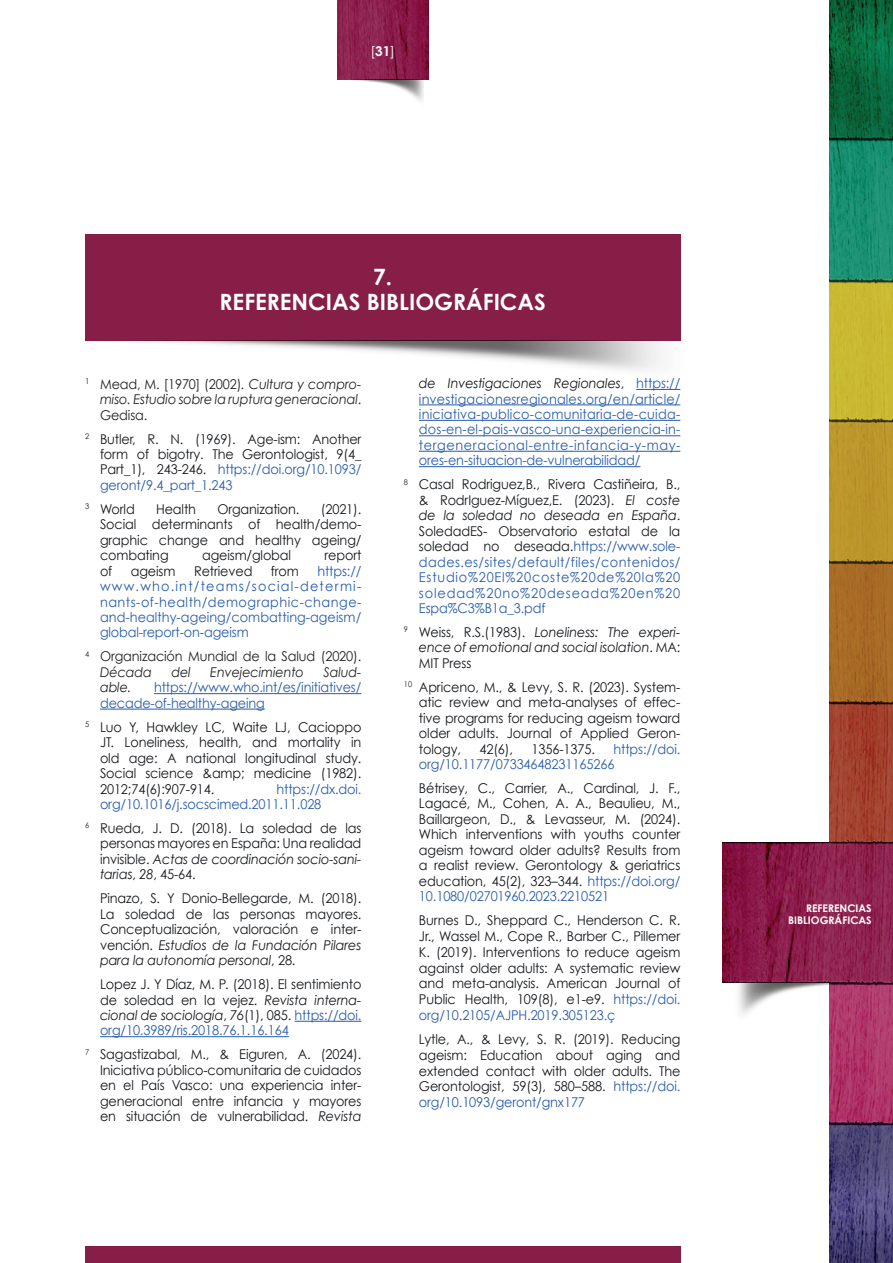
<style>
.page{position:relative;width:893px;height:1263px;background:#fff}
.page>*{position:absolute;margin:0;border:0;box-sizing:border-box;transform-origin:0 0}
.t1{font:700 22.5px/24.8px "Century Gothic";color:#fff;text-align:center}
.t2{font:13.5px/15.5px "Century Gothic";letter-spacing:-.01em;color:#15181c;text-align:justify;scale:.95 1}
.t3{font:13.5px/15.5px "Century Gothic";letter-spacing:-.01em;color:#275caa;text-align:justify;scale:.95 1}
.t4{font:italic 13.5px/15.5px "Century Gothic";letter-spacing:-.01em;color:#231f20;text-align:justify;scale:.95 1}
.t5{font:italic 13.5px/15.5px "Century Gothic";letter-spacing:-.01em;color:#15181c;text-align:justify;scale:.95 1}
.t6{font:13.5px/15.5px "Century Gothic";letter-spacing:-.01em;color:#231f20;scale:.95 1}
.t7{font:13.5px "Century Gothic";color:#fff}
.t8{font:700 10.5px/12px "Century Gothic";color:#fff;text-align:right}
.s1{font-weight:700}
.s2{font-style:normal}
.s3{color:#275caa}
.s4{font-style:italic}
.s5{font-style:italic;color:#15181c}
.s6{color:#15181c}
</style>
<div class="page">
<img style="left:829px;top:101px;width:64px;height:1162px">
<img style="left:723px;top:842px;width:170px;height:140px">
<img style="left:732px;top:982px;width:144px;height:43px">
<img style="left:829px;top:0;width:64px;height:101px">
<img style="left:337px;top:0;width:91px;height:80px">
<img style="left:354px;top:80px;width:70px;height:21px">
<div style="left:85px;top:1246px;width:595px;height:17px;background:#861e48"></div>
<div style="left:85px;top:234px;width:595px;height:106px;background:#861e48"></div>
<img style="left:85px;top:340px;width:595px;height:49px">
<hr style="left:154px;top:693px;width:207px;height:1px;background:#275caa">
<hr style="left:100px;top:709px;width:165px;height:1px;background:#275caa">
<hr style="left:295px;top:1021px;width:66px;height:1px;background:#275caa">
<hr style="left:100px;top:1036px;width:189px;height:1px;background:#275caa">
<hr style="left:636px;top:389px;width:44px;height:1px;background:#275caa">
<hr style="left:419px;top:404px;width:261px;height:1px;background:#275caa">
<hr style="left:419px;top:420px;width:261px;height:1px;background:#275caa">
<hr style="left:419px;top:435px;width:261px;height:1px;background:#275caa">
<hr style="left:419px;top:451px;width:261px;height:1px;background:#275caa">
<hr style="left:419px;top:466px;width:221px;height:1px;background:#275caa">
<p class="t7" style="left:370px;top:43px;width:26px">[<span class="s1">31</span>]</p>
<h1 class="t1" style="left:220px;top:264px;width:328px">7.<br>REFERENCIAS BIBLIOGRÁFICAS</h1>
<p class="t4" style="left:100px;top:376px;width:277px;text-indent:-15px"><sup>1</sup> <span class="s2">Mead, M. [1970] (2002)</span>. Cultura y compro&shy;miso. Estudio sobre la ruptura generacional<span class="s2">.<br>Gedisa.</span></p>
<p class="t2" style="left:100px;top:431px;width:277px;text-indent:-15px"><sup>2</sup> Butler, R. N. (1969). Age-ism: Another form of bigotry. The Gerontologist, 9(4_ Part_1), 243-246. <span class="s3">https://doi.org/10.1093/ geront/9.4_part_1.243</span></p>
<p class="t2" style="left:85px;top:501px;width:54px"><sup>3</sup> World</p>
<p class="t2" style="left:156px;top:501px;width:44px">Health</p>
<p class="t2" style="left:217px;top:501px;width:88px">Organization.</p>
<p class="t2" style="left:100px;top:501px;width:277px;text-indent:221px">(2021).<br>Social determinants of health/demo&shy;graphic change and healthy ageing/ combating</p>
<p class="t2" style="left:202px;top:547px;width:95px">ageism/global</p>
<p class="t2" style="left:325px;top:547px;width:40px">report</p>
<p class="t2" style="left:100px;top:563px;width:14px">of</p>
<p class="t2" style="left:131px;top:563px;width:49px">ageism</p>
<p class="t2" style="left:194px;top:563px;width:63px">Retrieved</p>
<p class="t2" style="left:271px;top:563px;width:31px">from</p>
<p class="t3" style="left:100px;top:563px;width:277px;text-indent:217px">https:// www.who.int/teams/social-determi&shy;nants-of-health/demographic-change&shy;and-healthy-ageing/combatting-ageism/ global-report-on-ageism</p>
<p class="t6" style="left:100px;top:649px;width:277px;text-indent:-15px"><sup>4</sup> Organización Mundial de la Salud (2020).<br><span class="s4">Década</span></p>
<p class="t4" style="left:171px;top:664px;width:22px">del</p>
<p class="t4" style="left:210px;top:664px;width:100px">Envejecimiento</p>
<p class="t4" style="left:323px;top:664px;width:41px">Salud-</p>
<p class="t3" style="left:100px;top:679px;width:277px;text-indent:54px">https://www.who.int/es/initiatives/ decade-of-healthy-ageing</p>
<p class="t2" style="left:100px;top:719px;width:277px;text-indent:-15px"><sup>5</sup> Luo Y, Hawkley LC, Waite LJ, Cacioppo JT. Loneliness, health, and mortality in old age: A national longitudinal study.<br>Social science &amp;amp; medicine (1982).<br>2012;74(6):907-914.</p>
<p class="t4" style="left:100px;top:679px;width:35px">able.</p>
<p class="t3" style="left:100px;top:781px;width:277px;text-indent:176px">https://dx.doi. org/10.1016/j.socscimed.2011.11.028</p>
<p class="t2" style="left:100px;top:820px;width:277px;text-indent:-15px"><sup>6</sup> Rueda, J. D. (2018). La soledad de las personas mayores en España: Una realidad invisible. <span class="s4">Actas de coordinación socio-sani&shy;tarias</span>, <span class="s4">28</span>, 45-64.</p>
<p class="t2" style="left:100px;top:890px;width:277px">Pinazo, S. Y Donio-Bellegarde, M. (2018).<br>La soledad de las personas mayores.<br>Conceptualización, valoración e inter&shy;vención. <span class="s4">Estudios de la Fundación Pilares para la autonomía personal</span>, 28.</p>
<p class="t2" style="left:100px;top:976px;width:277px">Lopez J. Y Díaz, M. P. (2018). El sentimiento de soledad en la vejez. <span class="s4">Revista interna&shy;cional de sociología</span>, <span class="s4">76</span>(1), 085. <span class="s3">https://doi. org/10.3989/ris.2018.76.1.16.164</span></p>
<p class="t2" style="left:100px;top:1046px;width:277px;text-indent:-15px"><sup>7</sup> Sagastizabal, M., &amp; Eiguren, A. (2024).<br>Iniciativa público-comunitaria de cuidados en el País Vasco: una experiencia inter&shy;generacional entre infancia y mayores en situación de vulnerabilidad. <span class="s4">Revista</span></p>
<p class="t3" style="left:419px;top:375px;width:277px"><span class="s5">de Investigaciones Regionales</span><span class="s6">,</span> https:// investigacionesregionales.org/en/article/ iniciativa-publico-comunitaria-de-cuida&shy;dos-en-el-pais-vasco-una-experiencia-in&shy;tergeneracional-entre-infancia-y-may&shy;ores-en-situacion-de-vulnerabilidad/</p>
<p class="t3" style="left:419px;top:477px;width:277px;text-indent:-15px"><sup>8</sup> <span class="s6">Casal Rodriguez,B., Rivera Castiñeira, B., &amp; RodrIguez-Míguez,E. (2023).</span> <span class="s5">El coste de la soledad no deseada en España</span><span class="s6">.<br>SoledadES- Observatorio estatal de la soledad no deseada.</span>https://www.sole&shy;dades.es/sites/default/files/contenidos/ Estudio%20El%20coste%20de%20la%20 soledad%20no%20deseada%20en%20<br>Espa%C3%B1a_3.pdf</p>
<p class="t5" style="left:419px;top:624px;width:277px;text-indent:-15px"><sup>9</sup> <span class="s2">Weiss, R.S.(1983).</span> Loneliness: The experi&shy;ence of emotional and social isolation<span class="s2">. MA:<br>MIT Press</span></p>
<p class="t2" style="left:419px;top:679px;width:277px;text-indent:-15px"><sup>10</sup> Apriceno, M., &amp; Levy, S. R. (2023). System&shy;atic review and meta-analyses of effec&shy;tive programs for reducing ageism toward older adults. Journal of Applied Geron&shy;tology,</p>
<p class="t3" style="left:419px;top:741px;width:277px;text-indent:194px">https://doi. org/10.1177/07334648231165266</p>
<p class="t2" style="left:419px;top:780px;width:277px">Bétrisey, C., Carrier, A., Cardinal, J. F., Lagacé, M., Cohen, A. A., Beaulieu, M., Baillargeon, D., &amp; Levasseur, M. (2024).<br>Which interventions with youths counter ageism toward older adults? Results from a realist review. Gerontology &amp; geriatrics education, 45(2), 323–344. <span class="s3">https://doi.org/ 10.1080/02701960.2023.2210521</span></p>
<p class="t2" style="left:419px;top:912px;width:277px">Burnes D., Sheppard C., Henderson C. R.<br>Jr., Wassel M., Cope R., Barber C., Pillemer K. (2019). Interventions to reduce ageism against older adults: A systematic review and meta-analysis. American Journal of Public Health, 109(8), e1-e9. <span class="s3">https://doi. org/10.2105/AJPH.2019.305123.ç</span></p>
<p class="t2" style="left:419px;top:1031px;width:277px">Lytle, A., &amp; Levy, S. R. (2019). Reducing ageism: Education about aging and extended contact with older adults. The Gerontologist, 59(3), 580–588. <span class="s3">https://doi. org/10.1093/geront/gnx177</span></p>
<p class="t2" style="left:479px;top:741px;width:37px">42(6),</p>
<p class="t2" style="left:531px;top:741px;width:68px">1356-1375.</p>
<p class="t8" style="left:788px;top:902px;width:85px">REFERENCIAS<br>BIBLIOGRÁFICAS</p>
</div>
